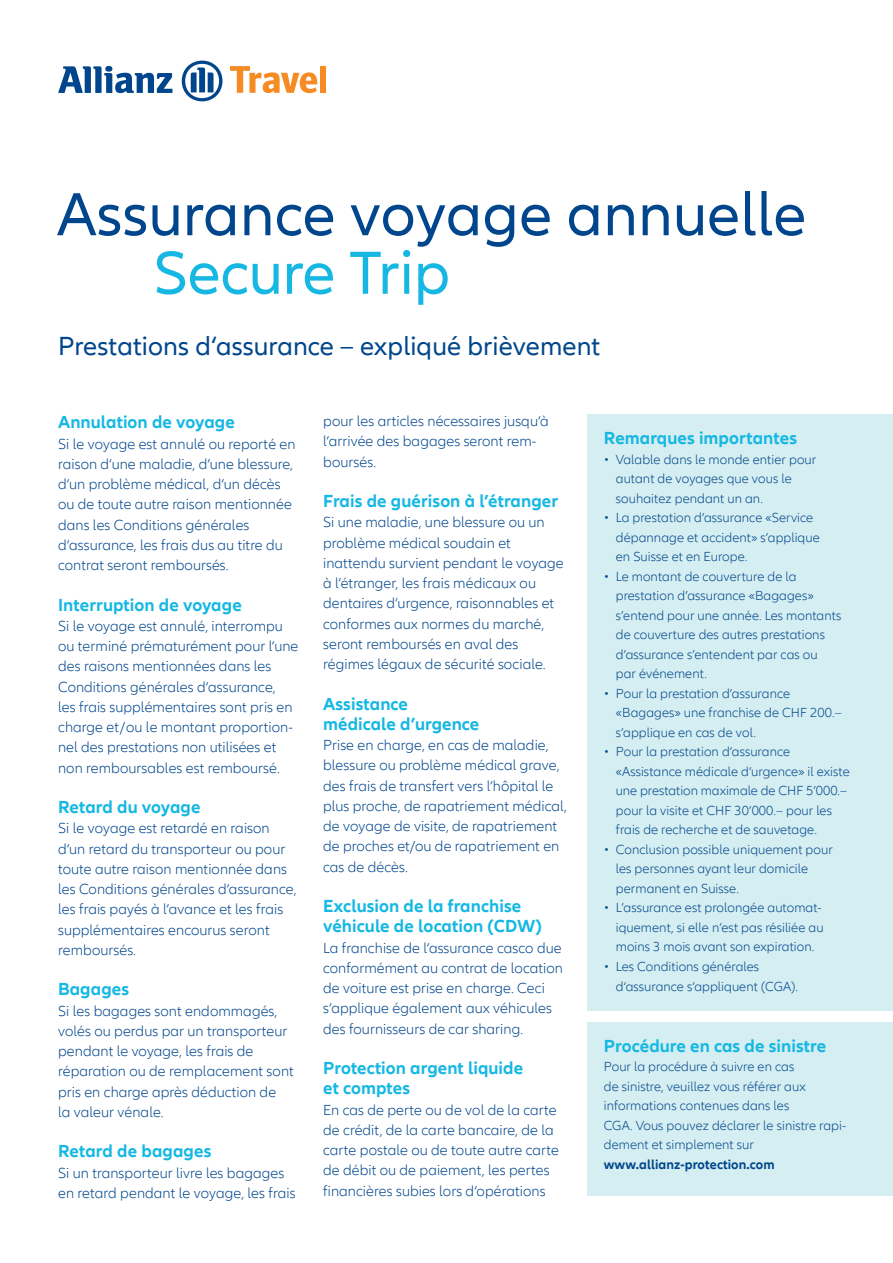
<style>
.page{position:relative;width:893px;height:1263px;background:#fff}
.page>*{position:absolute;margin:0;border:0;box-sizing:border-box;transform-origin:0 0}
.t1{font:63px "Allianz Neo";letter-spacing:.005em;color:#01468c}
.t2{font:63px "Allianz Neo";color:#16b8e3}
.t3{font:27px "Allianz Neo";letter-spacing:.005em;color:#01468c}
.t4{font:700 18px/20.2px "Allianz Neo";letter-spacing:.005em;color:#16b8e3}
.t5{font:300 15px/20.2px "Allianz Neo";letter-spacing:.005em;color:#01468c}
.t6{font:300 13.5px/19.5px "Allianz Neo";letter-spacing:.005em;color:#01468c}
.t7{font:700 13.5px "Allianz Neo";letter-spacing:.005em;color:#01468c}
</style>
<div class="page">
<div style="left:588px;top:415px;width:305px;height:596px;background:#d5eef1"></div>
<div style="left:588px;top:1022px;width:305px;height:174px;background:#d5eef1"></div>
<svg style="left:58px;top:66px;width:114px;height:27px"></svg>
<svg style="left:182px;top:61px;width:40px;height:40px"></svg>
<svg style="left:230px;top:66px;width:87px;height:27px"></svg>
<div style="left:320px;top:66px;width:6px;height:27px;background:#f68b23"></div>
<h1 class="t1" style="left:57px;top:178px;width:751px">Assurance voyage annuelle</h1>
<h1 class="t2" style="left:153px;top:237px;width:298px">Secure Trip</h1>
<h2 class="t3" style="left:58px;top:330px;width:544px">Prestations d‘assurance – expliqué brièvement</h2>
<p class="t4" style="left:58px;top:413px;width:178px">Annulation de voyage</p>
<p class="t5" style="left:58px;top:434px;width:239px">Si le voyage est annulé ou reporté en raison d‘une maladie, d‘une blessure, d‘un problème médical, d‘un décès ou de toute autre raison mentionnée dans les Conditions générales d‘assurance, les frais dus au titre du contrat seront remboursés.</p>
<p class="t4" style="left:58px;top:595px;width:185px">Interruption de voyage</p>
<p class="t5" style="left:58px;top:616px;width:242px">Si le voyage est annulé, interrompu ou terminé prématurément pour l‘une des raisons mentionnées dans les Conditions générales d‘assurance,<br>les frais supplémentaires sont pris en charge et/ou le montant proportion&shy;nel des prestations non utilisées et non remboursables est remboursé.</p>
<p class="t4" style="left:58px;top:797px;width:144px">Retard du voyage</p>
<p class="t5" style="left:58px;top:819px;width:240px">Si le voyage est retardé en raison d‘un retard du transporteur ou pour toute autre raison mentionnée dans les Conditions générales d‘assurance, les frais payés à l‘avance et les frais supplémentaires encourus seront remboursés.</p>
<p class="t4" style="left:58px;top:980px;width:73px">Bagages</p>
<p class="t5" style="left:58px;top:1001px;width:237px">Si les bagages sont endommagés, volés ou perdus par un transporteur pendant le voyage, les frais de réparation ou de remplacement sont pris en charge après déduction de<br>la valeur vénale.</p>
<p class="t4" style="left:58px;top:1142px;width:155px">Retard de bagages</p>
<p class="t5" style="left:58px;top:1163px;width:239px">Si un transporteur livre les bagages en retard pendant le voyage, les frais</p>
<p class="t5" style="left:323px;top:411px;width:227px">pour les articles nécessaires jusqu‘à l‘arrivée des bagages seront rem&shy;boursés.</p>
<p class="t4" style="left:323px;top:491px;width:236px">Frais de guérison à l’étranger</p>
<p class="t5" style="left:323px;top:513px;width:242px">Si une maladie, une blessure ou un problème médical soudain et inattendu survient pendant le voyage à l‘étranger, les frais médicaux ou dentaires d‘urgence, raisonnables et conformes aux normes du marché, seront remboursés en aval des régimes légaux de sécurité sociale.</p>
<p class="t4" style="left:323px;top:694px;width:158px">Assistance médicale d’urgence</p>
<p class="t5" style="left:323px;top:735px;width:245px">Prise en charge, en cas de maladie, blessure ou problème médical grave, des frais de transfert vers l‘hôpital le plus proche, de rapatriement médical, de voyage de visite, de rapatriement de proches et/ou de rapatriement en cas de décès.</p>
<p class="t4" style="left:323px;top:896px;width:220px">Exclusion de la franchise véhicule de location (CDW)</p>
<p class="t5" style="left:323px;top:938px;width:241px">La franchise de l‘assurance casco due conformément au contrat de location de voiture est prise en charge. Ceci s‘applique également aux véhicules des fournisseurs de car sharing.</p>
<p class="t4" style="left:323px;top:1058px;width:202px">Protection argent liquide et comptes</p>
<p class="t5" style="left:323px;top:1100px;width:237px">En cas de perte ou de vol de la carte de crédit, de la carte bancaire, de la carte postale ou de toute autre carte de débit ou de paiement, les pertes financières subies lors d‘opérations</p>
<p class="t4" style="left:604px;top:429px;width:195px">Remarques importantes</p>
<p class="t6" style="left:616px;top:450px;width:202px;text-indent:-12px">• Valable dans le monde entier pour autant de voyages que vous le souhaitez pendant un an.</p>
<p class="t6" style="left:616px;top:508px;width:205px;text-indent:-12px">• La prestation d’assurance «Service dépannage et accident» s’applique en Suisse et en Europe.</p>
<p class="t6" style="left:616px;top:567px;width:227px;text-indent:-12px">• Le montant de couverture de la prestation d’assurance «Bagages» s’entend pour une année. Les montants de couverture des autres prestations d’assurance s’entendent par cas ou<br>par événement.</p>
<p class="t6" style="left:616px;top:684px;width:227px;text-indent:-12px">• Pour la prestation d’assurance «Bagages» une franchise de CHF 200.– s’applique en cas de vol.</p>
<p class="t6" style="left:616px;top:742px;width:235px;text-indent:-12px">• Pour la prestation d‘assurance «Assistance médicale d‘urgence» il existe une prestation maximale de CHF 5’000.– pour la visite et CHF 30’000.– pour les frais de recherche et de sauvetage.</p>
<p class="t6" style="left:616px;top:840px;width:218px;text-indent:-12px">• Conclusion possible uniquement pour les personnes ayant leur domicile permanent en Suisse.</p>
<p class="t6" style="left:616px;top:898px;width:209px;text-indent:-12px">• L’assurance est prolongée automat&shy;iquement, si elle n’est pas résiliée au moins 3 mois avant son expiration.</p>
<p class="t6" style="left:616px;top:956px;width:184px;line-height:20.2px;text-indent:-12px">• Les Conditions générales d‘assurance s‘appliquent (CGA).</p>
<p class="t4" style="left:604px;top:1036px;width:224px">Procédure en cas de sinistre</p>
<p class="t6" style="left:604px;top:1057px;width:244px">Pour la procédure à suivre en cas<br>de sinistre, veuillez vous référer aux informations contenues dans les<br>CGA. Vous pouvez déclarer le sinistre rapi&shy;dement et simplement sur</p>
<p class="t7" style="left:604px;top:1156px;width:172px">www.allianz-protection.com</p>
</div>
